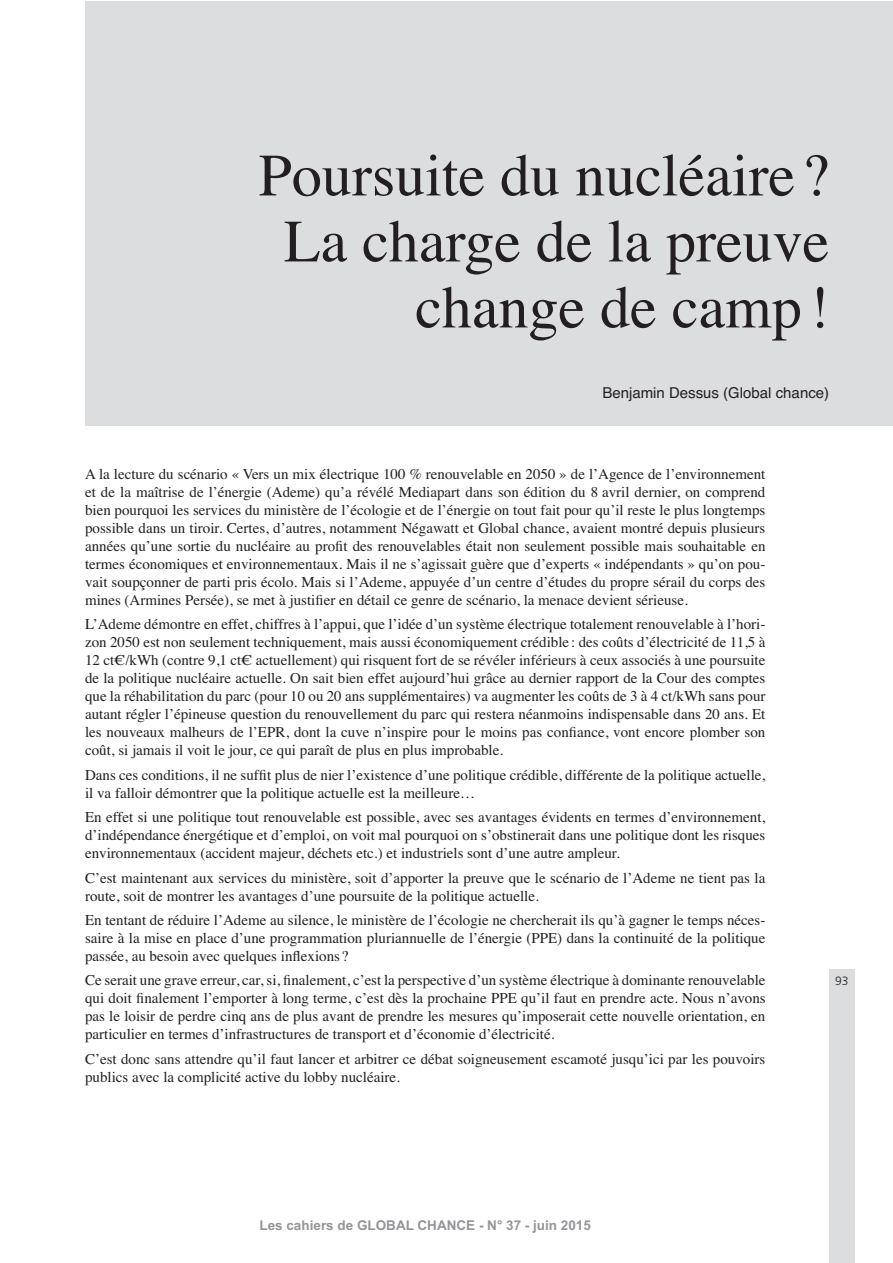
<style>
.page{position:relative;width:893px;height:1263px;background:#fff}
.page>*{position:absolute;margin:0;border:0;box-sizing:border-box;transform-origin:0 0}
.t1{font:60px/66px "Times";color:#231f20;text-align:right}
.t2{font:15px/18px "Times";color:#231f20;text-align:justify}
.t3{font:15px "Helvetica";color:#231f20}
.t4{font:700 13.5px "Arial";color:#939598}
.t5{font:300 12px "Frutiger";color:#231f20}
</style>
<div class="page">
<div style="left:829px;top:969px;width:26px;height:294px;background:#dcddde"></div>
<div style="left:85px;top:1px;width:807px;height:424px;background:#dcddde"></div>
<h1 class="t1" style="left:258px;top:137px;width:572px">Poursuite du nucléaire ?<br>La charge de la preuve change de camp !</h1>
<p class="t3" style="left:602px;top:381px;width:228px">Benjamin Dessus (Global chance)</p>
<p class="t2" style="left:85px;top:464px;width:682px">A la lecture du scénario « Vers un mix électrique 100 % renouvelable en 2050 » de l’Agence de l’environnement et de la maîtrise de l’énergie (Ademe) qu’a révélé Mediapart dans son édition du 8 avril dernier, on comprend bien pourquoi les services du ministère de l’écologie et de l’énergie on tout fait pour qu’il reste le plus longtemps possible dans un tiroir. Certes, d’autres, notamment Négawatt et Global chance, avaient montré depuis plusieurs années qu’une sortie du nucléaire au profit des renouvelables était non seulement possible mais souhaitable en termes économiques et environnementaux. Mais il ne s’agissait guère que d’experts « indépendants » qu’on pou&shy;vait soupçonner de parti pris écolo. Mais si l’Ademe, appuyée d’un centre d’études du propre sérail du corps des mines (Armines Persée), se met à justifier en détail ce genre de scénario, la menace devient sérieuse.</p>
<p class="t2" style="left:85px;top:614px;width:682px">L’Ademe démontre en effet, chiffres à l’appui, que l’idée d’un système électrique totalement renouvelable à l’hori&shy;zon 2050 est non seulement techniquement, mais aussi économiquement crédible : des coûts d’électricité de 11,5 à 12 ct€/kWh (contre 9,1 ct€ actuellement) qui risquent fort de se révéler inférieurs à ceux associés à une poursuite de la politique nucléaire actuelle. On sait bien effet aujourd’hui grâce au dernier rapport de la Cour des comptes que la réhabilitation du parc (pour 10 ou 20 ans supplémentaires) va augmenter les coûts de 3 à 4 ct/kWh sans pour autant régler l’épineuse question du renouvellement du parc qui restera néanmoins indispensable dans 20 ans. Et les nouveaux malheurs de l’EPR, dont la cuve n’inspire pour le moins pas confiance, vont encore plomber son coût, si jamais il voit le jour, ce qui paraît de plus en plus improbable.</p>
<p class="t2" style="left:85px;top:764px;width:682px">Dans ces conditions, il ne suffit plus de nier l’existence d’une politique crédible, différente de la politique actuelle, il va falloir démontrer que la politique actuelle est la meilleure…</p>
<p class="t2" style="left:85px;top:807px;width:682px">En effet si une politique tout renouvelable est possible, avec ses avantages évidents en termes d’environnement, d’indépendance énergétique et d’emploi, on voit mal pourquoi on s’obstinerait dans une politique dont les risques environnementaux (accident majeur, déchets etc.) et industriels sont d’une autre ampleur.</p>
<p class="t2" style="left:85px;top:867px;width:682px">C’est maintenant aux services du ministère, soit d’apporter la preuve que le scénario de l’Ademe ne tient pas la route, soit de montrer les avantages d’une poursuite de la politique actuelle.</p>
<p class="t2" style="left:85px;top:910px;width:682px">En tentant de réduire l’Ademe au silence, le ministère de l’écologie ne chercherait ils qu’à gagner le temps néces&shy;saire à la mise en place d’une programmation pluriannuelle de l’énergie (PPE) dans la continuité de la politique passée, au besoin avec quelques inflexions ?</p>
<p class="t2" style="left:85px;top:970px;width:682px">Ce serait une grave erreur, car, si, finalement, c’est la perspective d’un système électrique à dominante renouvelable qui doit finalement l’emporter à long terme, c’est dès la prochaine PPE qu’il faut en prendre acte. Nous n’avons pas le loisir de perdre cinq ans de plus avant de prendre les mesures qu’imposerait cette nouvelle orientation, en particulier en termes d’infrastructures de transport et d’économie d’électricité.</p>
<p class="t2" style="left:85px;top:1048px;width:682px">C’est donc sans attendre qu’il faut lancer et arbitrer ce débat soigneusement escamoté jusqu’ici par les pouvoirs publics avec la complicité active du lobby nucléaire.</p>
<p class="t4" style="left:259px;top:1217px;width:333px">Les cahiers de GLOBAL CHANCE - N° 37 - juin 2015</p>
<p class="t5" style="left:835px;top:974px;width:15px">93</p>
</div>
